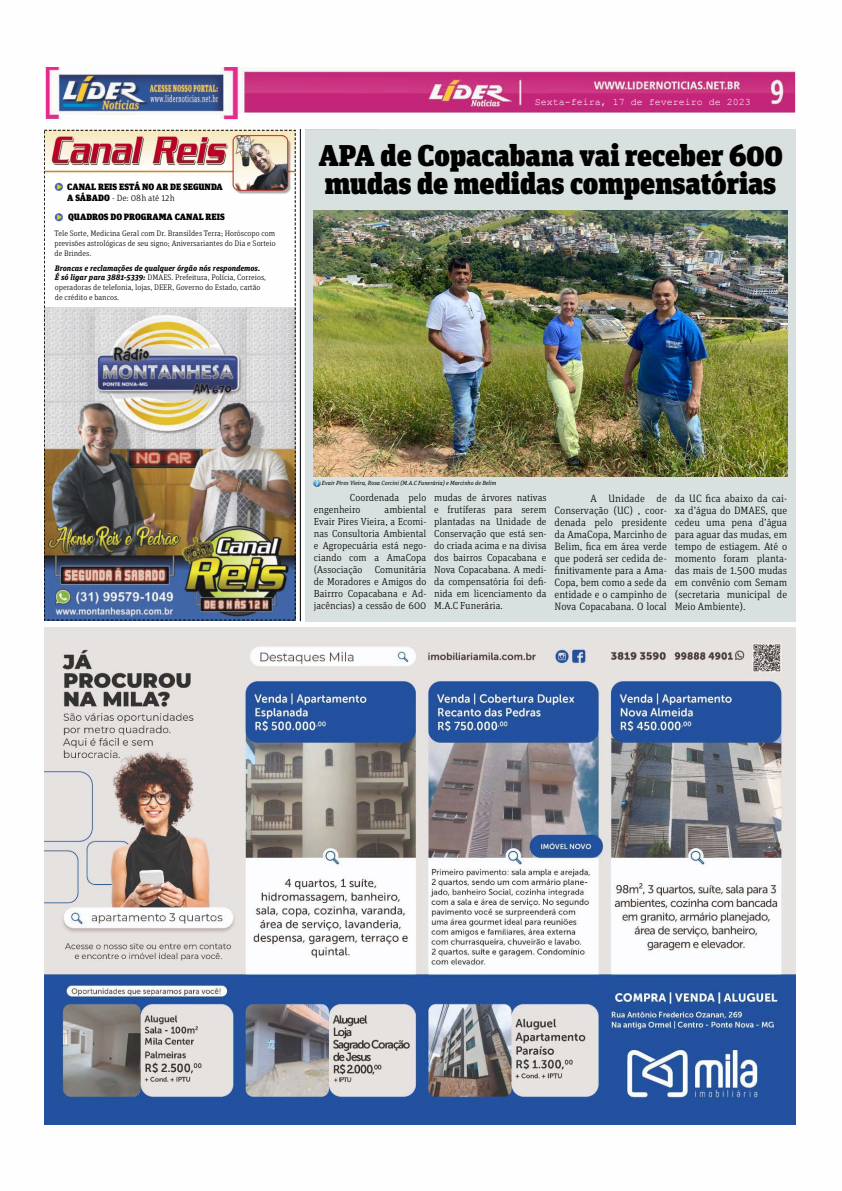
<style>
.page{position:relative;width:842px;height:1191px;background:#fff}
.page>*{position:absolute;margin:0;border:0;box-sizing:border-box;transform-origin:0 0}
.t1{font:900 30px "Unit Slab Pro";color:#000}
.t2{font:300 10.6px/12px "Unit Slab Pro";color:#000;text-align:justify}
.t3{font:300 10.2px/12px "Unit Slab Pro";color:#000;text-align:justify}
.t4{font:10px "Courier New";color:#fff}
.t5{font:900 9.1px "Unit Slab Pro";color:#000}
.t6{font:300 9px "Unit Slab Pro";color:#000}
.t7{font:300 8px/9.9px "Unit Slab Pro";color:#000;text-align:justify}
.t8{font:italic 6px "Unit Slab Pro";color:#000}
.s1{font-weight:900;font-size:9.1px}
.s2{font-weight:700;font-style:italic}
</style>
<div class="page">
<img style="left:46px;top:67px;width:749px;height:52px">
<img style="left:44px;top:628px;width:752px;height:496px">
<div style="left:305px;top:129px;width:491px;height:492px;background:#d8e1df"></div>
<img style="left:46px;top:308px;width:247px;height:310px">
<img style="left:46px;top:132px;width:247px;height:62px">
<svg style="left:55px;top:213px;width:8px;height:8px"></svg>
<svg style="left:57px;top:214px;width:5px;height:6px"></svg>
<div style="left:55px;top:183px;width:8px;height:8px;background:#466aaf;border-radius:50%"></div>
<svg style="left:57px;top:184px;width:5px;height:6px"></svg>
<hr style="left:300px;top:129px;width:1px;height:492px;background:#000">
<img style="left:314px;top:211px;width:473px;height:265px">
<svg style="left:314px;top:480px;width:7px;height:7px"></svg>
<p class="t4" style="left:535px;top:95px;width:218px">Sexta-feira, 17 de fevereiro de 2023</p>
<h1 class="t1" style="left:318px;top:133px;width:466px">APA de Copacabana vai receber 600</h1>
<p class="t5" style="left:67px;top:180px;width:157px">CANAL REIS ESTÁ NO AR DE SEGUNDA</p>
<h1 class="t1" style="left:325px;top:161px;width:453px">mudas de medidas compensatórias</h1>
<p class="t6" style="left:67px;top:192px;width:109px"><span class="s1">A SÁBADO</span> - De: 08h até 12h</p>
<p class="t5" style="left:68px;top:210px;width:158px">QUADROS DO PROGRAMA CANAL REIS</p>
<p class="t7" style="left:55px;top:228px;width:223px">Tele Sorte, Medicina Geral com Dr. Bransildes Terra; Horóscopo com previsões astrológicas de seu signo; Aniversariantes do Dia e Sorteio de Brindes.</p>
<p class="t7" style="left:55px;top:262px;width:213px;text-align:left"><span class="s2">Broncas e reclamações de qualquer órgão nós respondemos.<br>É só ligar para 3881-5339:</span> DMAES. Prefeitura, Polícia, Correios, operadoras de telefonia, lojas, DEER, Governo do Estado, cartão de crédito e bancos.</p>
<p class="t8" style="left:322px;top:479px;width:176px">Evair Pires Vieira, Rosa Corcini (M.A.C Funerária) e Marcinho de Belim</p>
<p class="t3" style="left:314px;top:503px;width:114px;text-indent:71px">ambiental Evair Pires Vieira, a Ecomi&shy;nas Consultoria Ambiental e Agropecuária está nego&shy;ciando com a AmaCopa (Associação Comunitária de Moradores e Amigos do Bairrro Copacabana e Ad&shy;jacências) a cessão de 600</p>
<p class="t3" style="left:434px;top:491px;width:114px">mudas de árvores nativas e frutíferas para serem plantadas na Unidade de Conservação que está sen&shy;do criada acima e na divisa dos bairros Copacabana e Nova Copacabana. A medi&shy;da compensatória foi defi&shy;nida em licenciamento da M.A.C Funerária.</p>
<p class="t2" style="left:554px;top:491px;width:114px;text-indent:36px">A Unidade de Conservação (UC) , coor&shy;denada pelo presidente da AmaCopa, Marcinho de Belim, fica em área verde que poderá ser cedida de&shy;finitivamente para a Ama-Copa, bem como a sede da entidade e o campinho de Nova Copacabana. O local</p>
<p class="t2" style="left:675px;top:491px;width:114px">da UC fica abaixo da cai&shy;xa d’água do DMAES, que cedeu uma pena d’água para aguar das mudas, em tempo de estiagem. Até o momento foram planta&shy;das mais de 1.500 mudas em convênio com Semam (secretaria municipal de Meio Ambiente).</p>
<p class="t3" style="left:314px;top:491px;width:114px;text-indent:36px">Coordenada pelo engenheiro</p>
</div>
